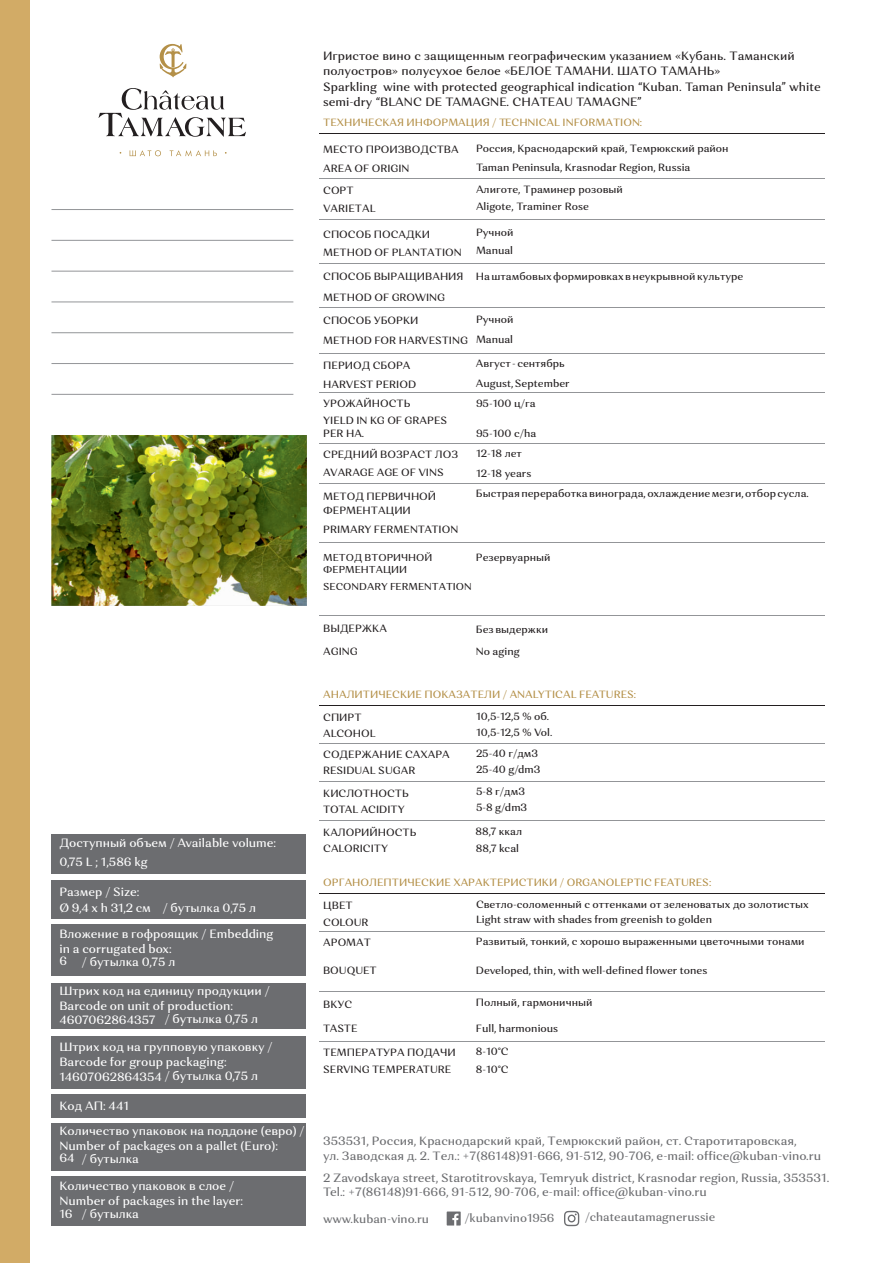
<style>
.page{position:relative;width:893px;height:1263px;background:#fff}
.page>*{position:absolute;margin:0;border:0;box-sizing:border-box;transform-origin:0 0}
.t1{font:500 12px/14.1px "Orchidea Pro";color:#fff}
.t2{font:500 12px/14.5px "Orchidea Pro";color:#6c6d70}
.t3{font:500 12px/15.6px "Orchidea Pro";color:#231f20}
.t4{font:500 11.7px "Orchidea Pro";color:#6c6d70}
.t5{font:500 10.5px/19.5px "Orchidea Pro";color:#231f20}
.t6{font:500 10.5px "Orchidea Pro";color:#b49048}
.t7{font:500 10.05px/12.9px "Orchidea Pro";color:#231f20}
</style>
<div class="page">
<hr style="left:319px;top:133px;width:505px;height:1px;background:#231f20">
<hr style="left:319px;top:219px;width:505px;height:1px;background:#939598">
<hr style="left:319px;top:263px;width:505px;height:1px;background:#939598">
<hr style="left:319px;top:307px;width:505px;height:1px;background:#939598">
<hr style="left:319px;top:353px;width:505px;height:1px;background:#939598">
<hr style="left:319px;top:443px;width:505px;height:1px;background:#939598">
<hr style="left:319px;top:178px;width:505px;height:1px;background:#939598">
<hr style="left:319px;top:483px;width:505px;height:1px;background:#939598">
<hr style="left:319px;top:393px;width:505px;height:1px;background:#939598">
<hr style="left:319px;top:615px;width:505px;height:1px;background:#939598">
<hr style="left:319px;top:705px;width:505px;height:1px;background:#231f20">
<hr style="left:319px;top:781px;width:505px;height:1px;background:#939598">
<hr style="left:319px;top:820px;width:505px;height:1px;background:#939598">
<hr style="left:319px;top:743px;width:505px;height:1px;background:#939598">
<hr style="left:319px;top:893px;width:505px;height:1px;background:#231f20">
<hr style="left:319px;top:991px;width:505px;height:1px;background:#939598">
<hr style="left:319px;top:1041px;width:505px;height:1px;background:#939598">
<hr style="left:319px;top:931px;width:505px;height:1px;background:#939598">
<hr style="left:319px;top:542px;width:505px;height:1px;background:#939598">
<svg style="left:99px;top:88px;width:147px;height:49px"></svg>
<svg style="left:130px;top:150px;width:31px;height:6px"></svg>
<svg style="left:170px;top:150px;width:47px;height:6px"></svg>
<svg style="left:160px;top:44px;width:26px;height:33px"></svg>
<img style="left:51px;top:435px;width:255px;height:171px">
<hr style="left:51px;top:209px;width:242px;height:1px;background:#939598">
<hr style="left:51px;top:240px;width:242px;height:1px;background:#939598">
<hr style="left:51px;top:271px;width:242px;height:1px;background:#939598">
<hr style="left:51px;top:301px;width:242px;height:1px;background:#939598">
<hr style="left:51px;top:332px;width:242px;height:1px;background:#939598">
<hr style="left:51px;top:363px;width:242px;height:1px;background:#939598">
<hr style="left:51px;top:394px;width:242px;height:1px;background:#939598">
<svg style="left:447px;top:1211px;width:14px;height:14px"></svg>
<svg style="left:564px;top:1211px;width:15px;height:15px"></svg>
<div style="left:0;top:0;width:30px;height:1263px;background:#d2ab66"></div>
<div style="left:51px;top:834px;width:255px;height:39px;background:#6c6d70"></div>
<div style="left:51px;top:880px;width:255px;height:38px;background:#6c6d70"></div>
<div style="left:51px;top:924px;width:255px;height:51px;background:#6c6d70"></div>
<div style="left:51px;top:983px;width:255px;height:46px;background:#6c6d70"></div>
<div style="left:51px;top:1036px;width:255px;height:52px;background:#6c6d70"></div>
<div style="left:51px;top:1094px;width:255px;height:24px;background:#6c6d70"></div>
<div style="left:51px;top:1123px;width:255px;height:47px;background:#6c6d70"></div>
<div style="left:51px;top:1176px;width:255px;height:50px;background:#6c6d70"></div>
<p class="t1" style="left:59px;top:835px;width:218px;line-height:18.1px">Доступный объем / Available volume:<br>0,75 L ; 1,586 kg</p>
<p class="t1" style="left:59px;top:884px;width:198px;line-height:16px">Размер / Size:<br>Ø 9,4 х h 31,2 см / бутылка 0,75 л</p>
<p class="t1" style="left:59px;top:928px;width:216px">Вложение в гофроящик / Embedding in a corrugated box:<br>6 / бутылка 0,75 л</p>
<p class="t1" style="left:59px;top:985px;width:212px;line-height:14.5px">Штрих код на единицу продукции /<br>Barcode on unit of production:</p>
<p class="t1" style="left:59px;top:1013px;width:200px">4607062864357 / бутылка 0,75 л</p>
<p class="t1" style="left:59px;top:1040px;width:215px;line-height:14.9px">Штрих код на групповую упаковку /<br>Barcode for group packaging:<br>14607062864354 / бутылка 0,75 л</p>
<p class="t1" style="left:59px;top:1094px;width:247px;line-height:25.7px">Код АП: 441<br>Количество упаковок на поддоне (евро) /</p>
<p class="t1" style="left:59px;top:1140px;width:220px;line-height:12.6px">Number of packages on a pallet (Euro):<br>64 / бутылка</p>
<p class="t1" style="left:59px;top:1180px;width:185px;line-height:14.5px">Количество упаковок в слое /<br>Number of packages in the layer:</p>
<p class="t1" style="left:59px;top:1208px;width:81px">16 / бутылка</p>
<p class="t3" style="left:323px;top:49px;width:499px">Игристое вино с защищенным географическим указанием «Кубань. Таманский полуостров» полусухое белое «БЕЛОЕ ТАМАНИ. ШАТО ТАМАНЬ»<br>Sparkling wine with protected geographical indication “Kuban. Taman Peninsula” white semi-dry “BLANC DE TAMAGNE. CHATEAU TAMAGNE”</p>
<p class="t6" style="left:323px;top:118px;width:320px">ТЕХНИЧЕСКАЯ ИНФОРМАЦИЯ / TECHNICAL INFORMATION:</p>
<p class="t5" style="left:323px;top:140px;width:137px">МЕСТО ПРОИЗВОДСТВА<br>AREA OF ORIGIN</p>
<p class="t5" style="left:476px;top:139px;width:254px">Россия, Краснодарский край, Темрюкский район</p>
<p class="t5" style="left:476px;top:158px;width:216px">Taman Peninsula, Krasnodar Region, Russia</p>
<p class="t5" style="left:323px;top:183px;width:54px;line-height:17.4px">СОРТ<br>VARIETAL</p>
<p class="t5" style="left:323px;top:226px;width:140px;line-height:17.7px">СПОСОБ ПОСАДКИ<br>METHOD OF PLANTATION</p>
<p class="t5" style="left:323px;top:268px;width:142px;line-height:20.1px">СПОСОБ ВЫРАЩИВАНИЯ<br>METHOD OF GROWING</p>
<p class="t5" style="left:323px;top:312px;width:146px">СПОСОБ УБОРКИ<br>METHOD FOR HARVESTING</p>
<p class="t5" style="left:323px;top:356px;width:95px">ПЕРИОД СБОРА<br>HARVEST PERIOD<br>УРОЖАЙНОСТЬ</p>
<p class="t5" style="left:323px;top:414px;width:125px;line-height:13.5px">YIELD IN KG OF GRAPES<br>PER HA.</p>
<p class="t5" style="left:323px;top:445px;width:136px">СРЕДНИЙ ВОЗРАСТ ЛОЗ</p>
<p class="t5" style="left:323px;top:464px;width:122px">AVARAGE AGE OF VINS</p>
<p class="t5" style="left:323px;top:491px;width:115px;line-height:13.5px">МЕТОД ПЕРВИЧНОЙ<br>ФЕРМЕНТАЦИИ</p>
<p class="t5" style="left:323px;top:520px;width:137px">PRIMARY FERMENTATION</p>
<p class="t5" style="left:476px;top:180px;width:148px">Алиготе, Траминер розовый</p>
<p class="t5" style="left:476px;top:198px;width:114px">Aligote, Traminer Rose</p>
<p class="t5" style="left:476px;top:224px;width:39px">Ручной</p>
<p class="t5" style="left:476px;top:267px;width:269px">На штамбовых формировках в неукрывной культуре</p>
<p class="t5" style="left:476px;top:310px;width:39px">Ручной</p>
<p class="t5" style="left:476px;top:242px;width:39px">Manual</p>
<p class="t5" style="left:476px;top:330px;width:39px">Manual</p>
<p class="t5" style="left:476px;top:355px;width:90px">Август - сентябрь</p>
<p class="t5" style="left:476px;top:394px;width:61px">95-100 ц/га</p>
<p class="t5" style="left:476px;top:425px;width:62px">95-100 c/ha</p>
<p class="t5" style="left:476px;top:464px;width:334px;line-height:20.2px">12-18 years<br>Быстрая переработка винограда, охлаждение мезги, отбор сусла.</p>
<p class="t5" style="left:476px;top:375px;width:95px">August, September</p>
<p class="t5" style="left:476px;top:445px;width:47px">12-18 лет</p>
<p class="t7" style="left:323px;top:551px;width:111px">МЕТОД ВТОРИЧНОЙ<br>ФЕРМЕНТАЦИИ</p>
<p class="t7" style="left:323px;top:581px;width:150px">SECONDARY FERMENTATION</p>
<p class="t5" style="left:476px;top:548px;width:76px">Резервуарный</p>
<p class="t5" style="left:323px;top:620px;width:65px">ВЫДЕРЖКА</p>
<p class="t5" style="left:476px;top:620px;width:74px">Без выдержки</p>
<p class="t5" style="left:323px;top:642px;width:36px">AGING</p>
<p class="t5" style="left:476px;top:642px;width:45px">No aging</p>
<p class="t6" style="left:323px;top:690px;width:314px">АНАЛИТИЧЕСКИЕ ПОКАЗАТЕЛИ / ANALYTICAL FEATURES:</p>
<p class="t5" style="left:323px;top:710px;width:54px;line-height:16.2px">СПИРТ<br>ALCOHOL</p>
<p class="t5" style="left:476px;top:708px;width:75px">10,5-12,5 % об.</p>
<p class="t5" style="left:476px;top:724px;width:78px">10,5-12,5 % Vol.</p>
<p class="t5" style="left:323px;top:747px;width:128px;line-height:15.8px">СОДЕРЖАНИЕ САХАРА<br>RESIDUAL SUGAR</p>
<p class="t5" style="left:323px;top:786px;width:87px;line-height:15.6px">КИСЛОТНОСТЬ<br>TOTAL ACIDITY</p>
<p class="t5" style="left:323px;top:825px;width:95px;line-height:16.6px">КАЛОРИЙНОСТЬ<br>CALORICITY</p>
<p class="t5" style="left:476px;top:746px;width:66px;line-height:15.9px">25-40 г/дм3<br>25-40 g/dm3</p>
<p class="t5" style="left:476px;top:783px;width:51px">5-8 г/дм3</p>
<p class="t5" style="left:475px;top:823px;width:48px">88,7 ккал</p>
<p class="t5" style="left:476px;top:799px;width:53px">5-8 g/dm3</p>
<p class="t5" style="left:476px;top:840px;width:45px">88,7 kcal</p>
<p class="t6" style="left:323px;top:878px;width:390px">ОРГАНОЛЕПТИЧЕСКИЕ ХАРАКТЕРИСТИКИ / ORGANOLEPTIC FEATURES:</p>
<p class="t5" style="left:323px;top:898px;width:47px;line-height:16.2px">ЦВЕТ<br>COLOUR</p>
<p class="t5" style="left:476px;top:896px;width:334px">Светло-соломенный с оттенками от зеленоватых до золотистых</p>
<p class="t5" style="left:476px;top:911px;width:238px">Light straw with shades from greenish to golden</p>
<p class="t5" style="left:323px;top:934px;width:49px">АРОМАТ</p>
<p class="t5" style="left:323px;top:962px;width:55px">BOUQUET</p>
<p class="t5" style="left:323px;top:995px;width:31px">ВКУС</p>
<p class="t5" style="left:323px;top:1019px;width:36px">TASTE</p>
<p class="t5" style="left:323px;top:1045px;width:134px;line-height:16.6px">ТЕМПЕРАТУРА ПОДАЧИ<br>SERVING TEMPERATURE</p>
<p class="t5" style="left:476px;top:932px;width:330px">Развитый, тонкий, с хорошо выраженными цветочными тонами</p>
<p class="t5" style="left:476px;top:962px;width:233px">Developed, thin, with well-defined flower tones</p>
<p class="t5" style="left:476px;top:993px;width:118px">Полный, гармоничный</p>
<p class="t5" style="left:476px;top:1044px;width:34px;line-height:17.2px">8-10°C<br>8-10°C</p>
<p class="t5" style="left:476px;top:1019px;width:84px">Full, harmonious</p>
<p class="t2" style="left:323px;top:1135px;width:500px">353531, Россия, Краснодарский край, Темрюкский район, ст. Старотитаровская,<br>ул. Заводская д. 2. Тел.: +7(86148)91-666, 91-512, 90-706, e-mail: office@kuban-vino.ru</p>
<p class="t2" style="left:323px;top:1171px;width:508px">2 Zavodskaya street, Starotitrovskaya, Temryuk district, Krasnodar region, Russia, 353531.<br>Tel.: +7(86148)91-666, 91-512, 90-706, e-mail: office@kuban-vino.ru</p>
<p class="t4" style="left:323px;top:1214px;width:107px">www.kuban-vino.ru</p>
<p class="t4" style="left:465px;top:1213px;width:91px">/kubanvino1956</p>
<p class="t4" style="left:585px;top:1212px;width:132px">/chateautamagnerussie</p>
</div>
